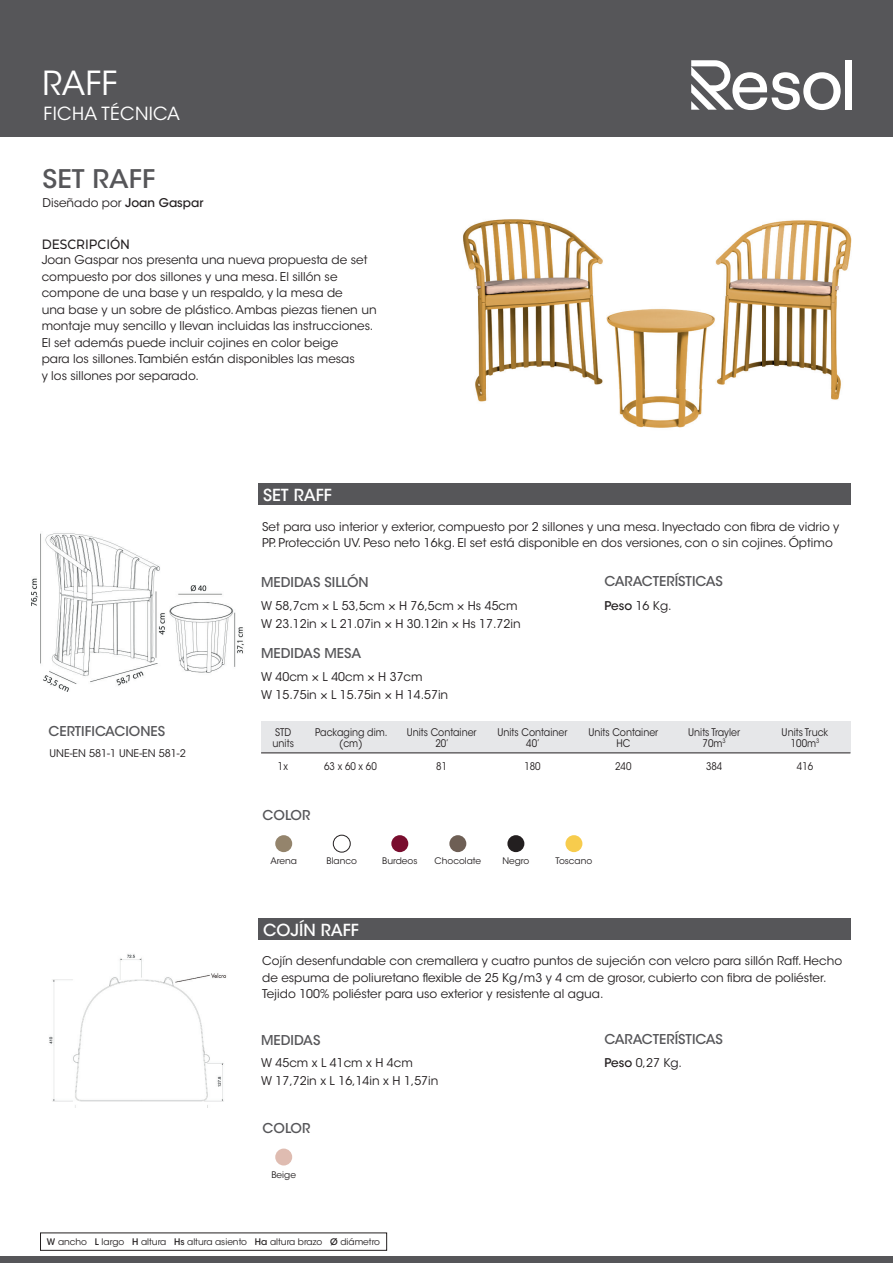
<style>
.page{position:relative;width:893px;height:1263px;background:#fff}
.page>*{position:absolute;margin:0;border:0;box-sizing:border-box;transform-origin:0 0}
.t1{font:33px "ITC Avant Garde Std";color:#fff}
.t2{font:500 25.5px "ITC Avant Garde Std";color:#565659;scale:1.06 1}
.t3{font:18px "ITC Avant Garde Std";letter-spacing:.02em;color:#fff}
.t4{font:500 16.5px "ITC Avant Garde Std";color:#fff}
.t5{font:500 13.5px "ITC Avant Garde Std";color:#565659}
.t6{font:500 13.5px "Montserrat";color:#231f20;scale:.9 1}
.t7{font:12px/16.5px "ITC Avant Garde Std";color:#231f20}
.t8{font:10.5px/10.5px "ITC Avant Garde Std";color:#231f20;text-align:center;scale:.9 1}
.t9{font:10.5px "ITC Avant Garde Std";color:#231f20}
.t10{font:9px "ITC Avant Garde Std";color:#231f20}
.s1{font-weight:500}
</style>
<div class="page">
<div style="left:0;top:0;width:893px;height:136px;background:#565659"></div>
<div style="left:261px;top:721px;width:589px;height:32px;background:#e6e7e9"></div>
<div style="left:258px;top:484px;width:592px;height:21px;background:#565659"></div>
<div style="left:258px;top:919px;width:592px;height:21px;background:#565659"></div>
<div style="left:0;top:1256px;width:893px;height:7px;background:#565659"></div>
<hr style="left:261px;top:753px;width:589px;height:1px;background:#231f20">
<img style="left:275px;top:835px;width:17px;height:17px">
<img style="left:275px;top:1148px;width:17px;height:17px;border-radius:8px">
<img style="left:391px;top:835px;width:17px;height:17px;border-radius:8px">
<div style="left:507px;top:835px;width:17px;height:17px;background:#231f20;border-radius:50%"></div>
<img style="left:565px;top:835px;width:17px;height:17px;border-radius:8px">
<div style="left:333px;top:835px;width:17px;height:17px;border:1px solid #231f20;border-radius:50%"></div>
<img style="left:449px;top:835px;width:17px;height:17px;border-radius:8px">
<img style="left:32px;top:533px;width:212px;height:158px">
<div style="left:845px;top:60px;width:7px;height:50px;background:#fff"></div>
<svg style="left:691px;top:60px;width:150px;height:50px"></svg>
<img style="left:463px;top:219px;width:389px;height:209px">
<img style="left:49px;top:954px;width:178px;height:153px">
<h1 class="t1" style="left:43px;top:63px;width:76px">RAFF</h1>
<h3 class="t3" style="left:44px;top:102px;width:138px">FICHA TÉCNICA</h3>
<h2 class="t2" style="left:43px;top:163px;width:108px">SET RAFF</h2>
<p class="t7" style="left:43px;top:195px;width:162px">Diseñado por <span class="s1">Joan Gaspar</span></p>
<p class="t6" style="left:42px;top:235px;width:100px">DESCRIPCIÓN</p>
<p class="t7" style="left:42px;top:252px;width:337px">Joan Gaspar nos presenta una nueva propuesta de set compuesto por dos sillones y una mesa. El sillón se compone de una base y un respaldo, y la mesa de<br>una base y un sobre de plástico. Ambas piezas tienen un montaje muy sencillo y llevan incluidas las instrucciones.<br>El set además puede incluir cojines en color beige<br>para los sillones. También están disponibles las mesas<br>y los sillones por separado.</p>
<h3 class="t4" style="left:263px;top:484px;width:70px">SET RAFF</h3>
<p class="t7" style="left:262px;top:518px;width:579px">Set para uso interior y exterior, compuesto por 2 sillones y una mesa. Inyectado con fibra de vidrio y<br>PP. Protección UV. Peso neto 16kg. El set está disponible en dos versiones, con o sin cojines. Óptimo</p>
<p class="t5" style="left:48px;top:723px;width:118px">CERTIFICACIONES</p>
<p class="t9" style="left:50px;top:746px;width:138px">UNE-EN 581-1 UNE-EN 581-2</p>
<p class="t5" style="left:261px;top:574px;width:109px">MEDIDAS SILLÓN</p>
<p class="t7" style="left:261px;top:597px;width:261px;line-height:18px">W 58,7cm × L 53,5cm × H 76,5cm × Hs 45cm<br>W 23.12in × L 21.07in × H 30.12in × Hs 17.72in</p>
<p class="t5" style="left:261px;top:645px;width:102px">MEDIDAS MESA</p>
<p class="t7" style="left:261px;top:668px;width:189px;line-height:18px">W 40cm × L 40cm × H 37cm<br>W 15.75in × L 15.75in × H 14.57in</p>
<p class="t5" style="left:604px;top:573px;width:120px">CARACTERÍSTICAS</p>
<p class="t7" style="left:604px;top:598px;width:69px"><span class="s1">Peso</span> 16 Kg.</p>
<p class="t8" style="left:273px;top:727px;width:25px;text-align:left">STD units</p>
<p class="t8" style="left:315px;top:727px;width:82px">Packaging dim. (cm)</p>
<p class="t8" style="left:497px;top:727px;width:79px">Units Container<br>40’</p>
<p class="t8" style="left:688px;top:727px;width:59px">Units Trayler<br>70m<sup>3</sup></p>
<p class="t8" style="left:407px;top:727px;width:79px">Units Container<br>20’</p>
<p class="t8" style="left:588px;top:727px;width:79px">Units Container<br>HC</p>
<p class="t8" style="left:782px;top:727px;width:53px">Units Truck<br>100m<sup>3</sup></p>
<p class="t8" style="left:278px;top:761px;width:13px">1x</p>
<p class="t8" style="left:324px;top:761px;width:60px">63 x 60 x 60</p>
<p class="t8" style="left:436px;top:761px;width:14px">81</p>
<p class="t8" style="left:524px;top:761px;width:20px">180</p>
<p class="t8" style="left:615px;top:761px;width:20px">240</p>
<p class="t8" style="left:706px;top:761px;width:20px">384</p>
<p class="t8" style="left:797px;top:761px;width:20px">416</p>
<p class="t5" style="left:263px;top:806px;width:49px">COLOR</p>
<p class="t10" style="left:270px;top:855px;width:28px">Arena</p>
<p class="t10" style="left:326px;top:855px;width:32px">Blanco</p>
<p class="t10" style="left:382px;top:855px;width:37px">Burdeos</p>
<p class="t10" style="left:435px;top:855px;width:48px">Chocolate</p>
<p class="t10" style="left:502px;top:855px;width:28px">Negro</p>
<p class="t10" style="left:556px;top:855px;width:38px">Toscano</p>
<h3 class="t4" style="left:263px;top:919px;width:97px">COJÍN RAFF</h3>
<p class="t7" style="left:262px;top:953px;width:581px">Cojín desenfundable con cremallera y cuatro puntos de sujeción con velcro para sillón Raff. Hecho de espuma de poliuretano flexible de 25 Kg/m3 y 4 cm de grosor, cubierto con fibra de poliéster.<br>Tejido 100% poliéster para uso exterior y resistente al agua.</p>
<p class="t5" style="left:261px;top:1031px;width:61px">MEDIDAS</p>
<p class="t7" style="left:261px;top:1054px;width:179px;line-height:18px">W 45cm x L 41cm x H 4cm<br>W 17,72in x L 16,14in x H 1,57in</p>
<p class="t5" style="left:263px;top:1120px;width:49px">COLOR</p>
<p class="t10" style="left:271px;top:1169px;width:26px">Beige</p>
<p class="t5" style="left:604px;top:1030px;width:120px">CARACTERÍSTICAS</p>
<p class="t7" style="left:604px;top:1055px;width:79px"><span class="s1">Peso</span> 0,27 Kg.</p>
<p class="t10" style="left:47px;top:1236px;width:335px"><span class="s1">W</span> ancho <span class="s1">L</span> largo <span class="s1">H</span> altura <span class="s1">Hs</span> altura asiento <span class="s1">Ha</span> altura brazo <span class="s1">Ø</span> diámetro</p>
</div>
